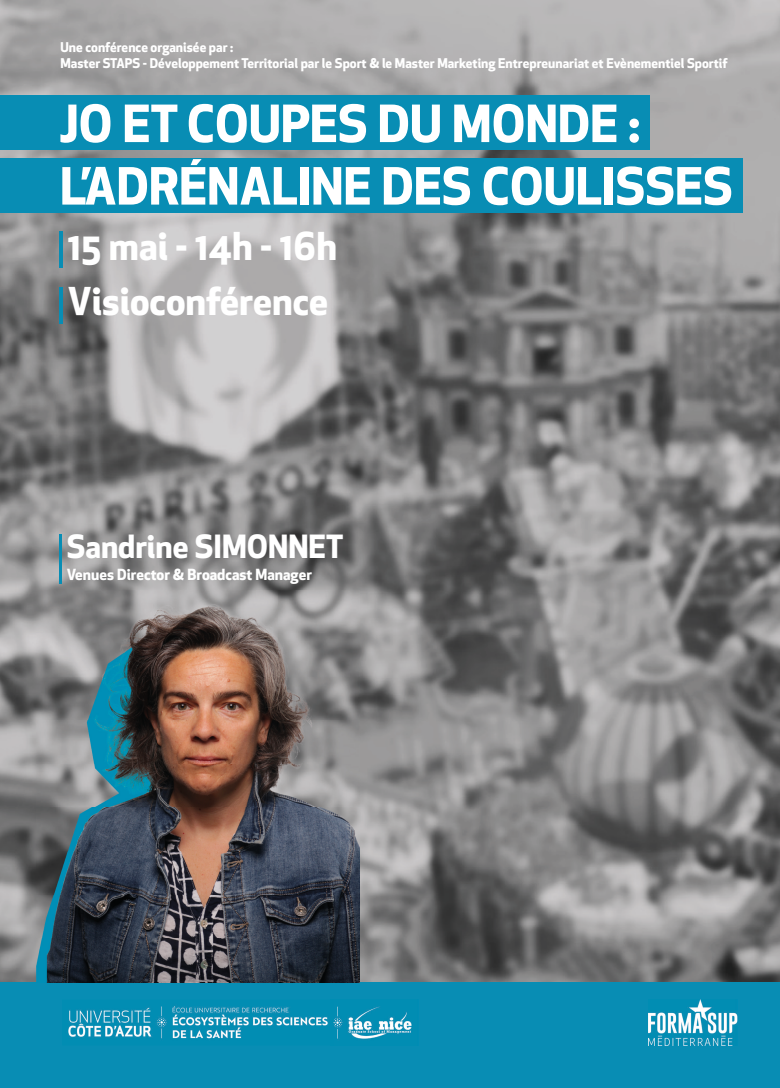
<style>
.page{position:relative;width:780px;height:1088px;background:#fff}
.page>*{position:absolute;margin:0;border:0;box-sizing:border-box;transform-origin:0 0}
.t1{font:700 50px/62.5px "Apex New";color:#fff}
.t2{font:700 37.5px/55.5px "Apex New";color:#fff}
.t3{font:700 31.25px "Apex New";color:#fff}
.t4{font:700 15px "Apex New";color:#fff}
.t5{font:700 13.12px/15.8px "Apex New";color:#fff}
</style>
<div class="page">
<img style="left:0;top:0;width:780px;height:982px">
<div style="left:0;top:982px;width:780px;height:106px;background:#088db4"></div>
<div style="left:0;top:95px;width:649px;height:55px;background:#088db4"></div>
<div style="left:0;top:158px;width:742px;height:55px;background:#088db4"></div>
<hr style="left:59px;top:232px;width:3px;height:36px;background:#088db4">
<hr style="left:59px;top:287px;width:3px;height:37px;background:#088db4">
<hr style="left:59px;top:534px;width:3px;height:50px;background:#088db4">
<img style="left:36px;top:590px;width:323px;height:393px">
<img style="left:68px;top:1006px;width:344px;height:33px">
<img style="left:330px;top:1006px;width:4px;height:33px">
<img style="left:649px;top:999px;width:88px;height:46px">
<p class="t5" style="left:60px;top:39px;width:668px">Une conférence organisée par :<br>Master STAPS - Développement Territorial par le Sport &amp; le Master Marketing Entrepreunariat et Evènementiel Sportif</p>
<h1 class="t1" style="left:60px;top:90px;width:674px">JO ET COUPES DU MONDE :<br>L’ADRÉNALINE DES COULISSES</h1>
<h2 class="t2" style="left:68px;top:217px;width:271px">15 mai - 14h - 16h<br>Visioconférence</h2>
<h3 class="t3" style="left:67px;top:524px;width:278px">Sandrine SIMONNET</h3>
<p class="t4" style="left:67px;top:563px;width:246px">Venues Director &amp; Broadcast Manager</p>
</div>
